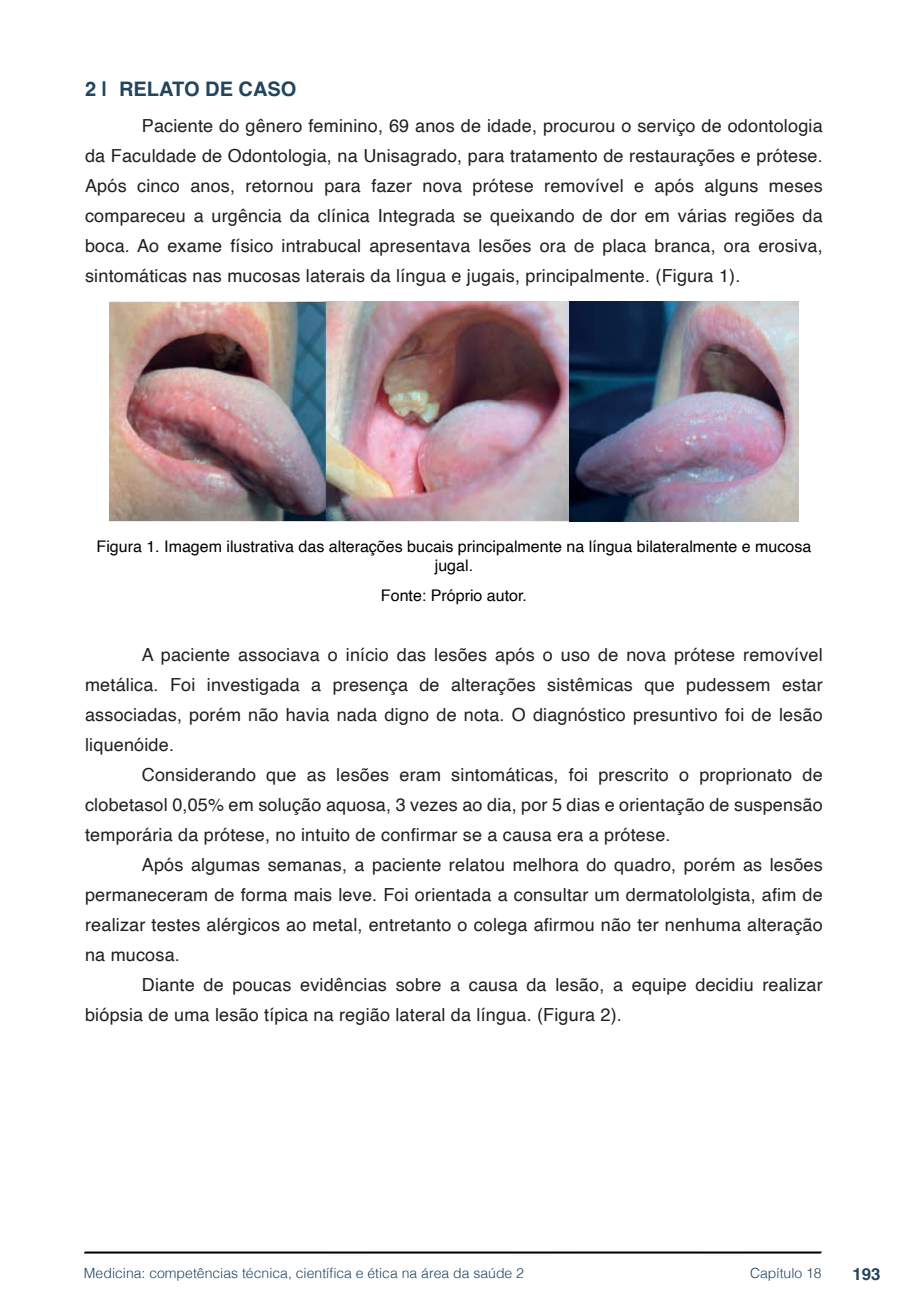
<style>
.page{position:relative;width:908px;height:1304px;background:#fff}
.page>*{position:absolute;margin:0;border:0;box-sizing:border-box;transform-origin:0 0}
.t1{font:700 20px "Helvetica";color:#23445f}
.t2{font:18px/30px "Helvetica";letter-spacing:.01em;color:#231f20;text-align:justify}
.t3{font:700 16.8px "Helvetica";color:#23445f}
.t4{font:16px/19.2px "Helvetica";color:#000;text-align:center}
.t5{font:300 14px "Helvetica";color:#23445f}
</style>
<div class="page">
<svg style="left:84px;top:1251px;width:737px;height:3px;background:#515151"></svg>
<img style="left:109px;top:302px;width:689px;height:219px">
<p class="t1" style="left:85px;top:77px;width:213px">2 | RELATO DE CASO</p>
<p class="t2" style="left:85px;top:111px;width:738px;text-indent:57px">Paciente do gênero feminino, 69 anos de idade, procurou o serviço de odontologia da Faculdade de Odontologia, na Unisagrado, para tratamento de restaurações e prótese.<br>Após cinco anos, retornou para fazer nova prótese removível e após alguns meses compareceu a urgência da clínica Integrada se queixando de dor em várias regiões da boca. Ao exame físico intrabucal apresentava lesões ora de placa branca, ora erosiva, sintomáticas nas mucosas laterais da língua e jugais, principalmente. (Figura 1).</p>
<p class="t4" style="left:96px;top:537px;width:716px">Figura 1. Imagem ilustrativa das alterações bucais principalmente na língua bilateralmente e mucosa jugal.</p>
<p class="t4" style="left:381px;top:587px;width:147px">Fonte: Próprio autor.</p>
<p class="t2" style="left:85px;top:641px;width:738px;text-indent:57px">A paciente associava o início das lesões após o uso de nova prótese removível metálica. Foi investigada a presença de alterações sistêmicas que pudessem estar associadas, porém não havia nada digno de nota. O diagnóstico presuntivo foi de lesão liquenóide.</p>
<p class="t2" style="left:85px;top:761px;width:738px;text-indent:57px">Considerando que as lesões eram sintomáticas, foi prescrito o proprionato de clobetasol 0,05% em solução aquosa, 3 vezes ao dia, por 5 dias e orientação de suspensão temporária da prótese, no intuito de confirmar se a causa era a prótese.</p>
<p class="t2" style="left:85px;top:851px;width:738px;text-indent:57px">Após algumas semanas, a paciente relatou melhora do quadro, porém as lesões permaneceram de forma mais leve. Foi orientada a consultar um dermatololgista, afim de realizar testes alérgicos ao metal, entretanto o colega afirmou não ter nenhuma alteração na mucosa.</p>
<p class="t2" style="left:85px;top:971px;width:738px;text-indent:57px">Diante de poucas evidências sobre a causa da lesão, a equipe decidiu realizar biópsia de uma lesão típica na região lateral da língua. (Figura 2).</p>
<p class="t5" style="left:84px;top:1261px;width:441px">Medicina: competências técnica, científica e ética na área da saúde 2</p>
<p class="t5" style="left:749px;top:1261px;width:73px">Capítulo 18</p>
<p class="t3" style="left:851px;top:1264px;width:30px">193</p>
</div>
